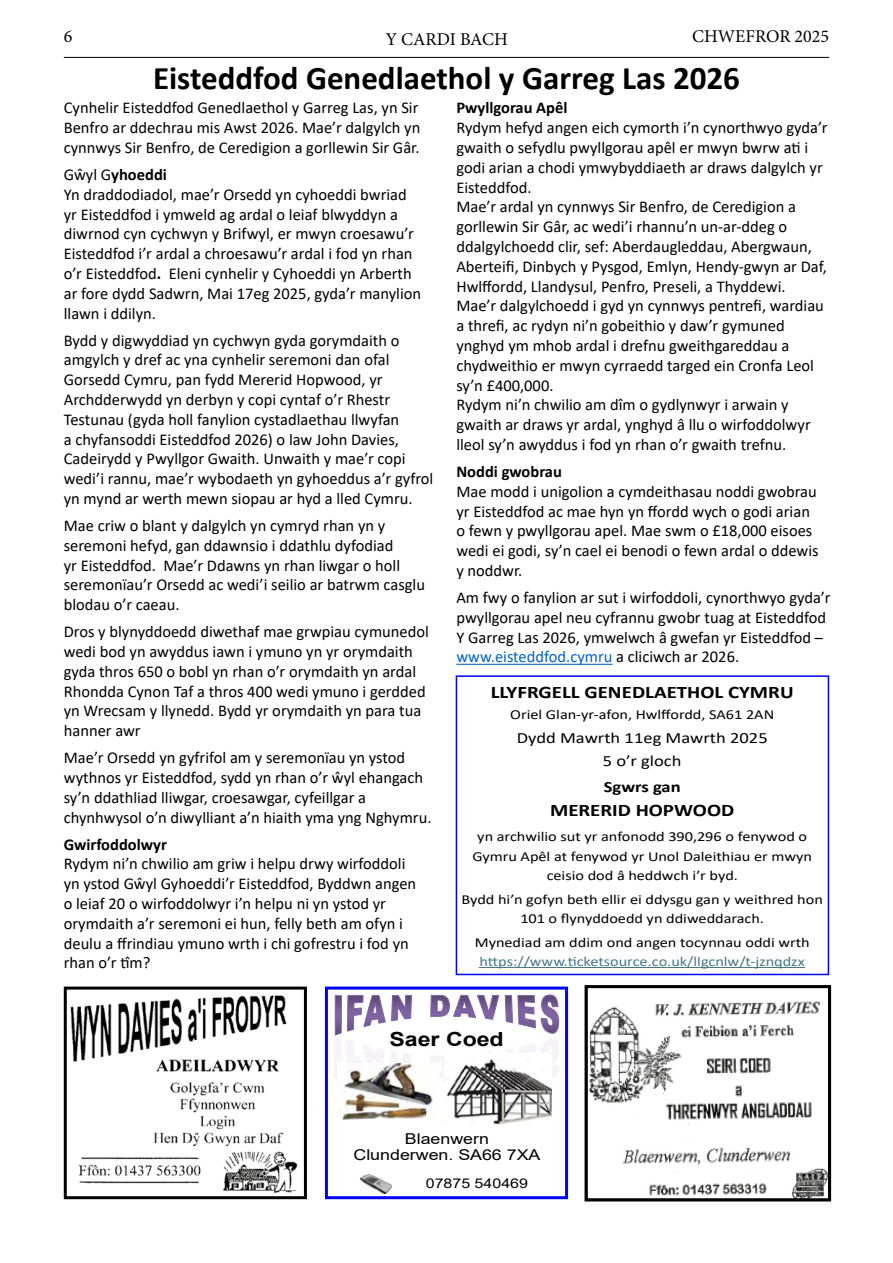
<style>
.page{position:relative;width:893px;height:1263px;background:#fff}
.page>*{position:absolute;margin:0;border:0;box-sizing:border-box;transform-origin:0 0}
.t1{font:700 33px "Calibri";color:#000}
.t2{font:700 19.5px "Arial";color:#000;scale:1.19 1}
.t3{font:18px "Minion Pro";color:#000}
.t4{font:700 17.7px "Calibri";color:#000;scale:1.18 1}
.t5{font:16.5px/19.8px "Calibri";color:#000}
.t6{font:700 16.5px "Calibri";color:#000}
.t7{font:15.6px/22px "Calibri";color:#000;text-align:center;scale:1.18 1}
.t8{font:700 15.6px "Calibri";color:#000;scale:1.18 1}
.t9{font:15px/16.4px "Arial";color:#000;text-align:center;scale:1.19 1}
.t10{font:13.8px/19.4px "Calibri";color:#000;text-align:center;scale:1.18 1}
.t11{font:13.8px "Calibri";letter-spacing:-.005em;color:#467886;scale:1.18 1}
.t12{font:13.5px "Arial";color:#000;scale:1.19 1}
.s1{color:#0563c1}
.s2{font-weight:700}
</style>
<div class="page">
<hr style="left:64px;top:57px;width:765px;height:1px;background:#000">
<img style="left:70px;top:995px;width:228px;height:198px">
<div style="left:64px;top:986px;width:243px;height:213px;border:3px solid #000"></div>
<svg style="left:335px;top:995px;width:77px;height:41px"></svg>
<svg style="left:430px;top:994px;width:129px;height:40px"></svg>
<img style="left:338px;top:1063px;width:95px;height:56px">
<img style="left:444px;top:1057px;width:108px;height:67px">
<img style="left:360px;top:1174px;width:32px;height:20px">
<div style="left:325px;top:986px;width:243px;height:213px;border:3px solid #00f"></div>
<img style="left:589px;top:1001px;width:238px;height:196px">
<div style="left:585px;top:985px;width:246px;height:216px;border:3px solid #000"></div>
<hr style="left:456px;top:664px;width:156px;height:1px;background:#0563c1">
<hr style="left:479px;top:967px;width:326px;height:1px;background:#467886">
<div style="left:456px;top:675px;width:373px;height:300px;border:2px solid #00f"></div>
<p class="t3" style="left:64px;top:24px;width:10px">6</p>
<p class="t3" style="left:386px;top:27px;width:124px">Y CARDI BACH</p>
<p class="t3" style="left:692px;top:24px;width:139px">CHWEFROR 2025</p>
<h1 class="t1" style="left:153px;top:54px;width:588px">Eisteddfod Genedlaethol y Garreg Las 2026</h1>
<p class="t6" style="left:456px;top:96px;width:113px">Pwyllgorau Apêl</p>
<p class="t5" style="left:456px;top:117px;width:373px">Rydym hefyd angen eich cymorth i’n cynorthwyo gyda’r gwaith o sefydlu pwyllgorau apêl er mwyn bwrw ati i godi arian a chodi ymwybyddiaeth ar draws dalgylch yr Eisteddfod.<br>Mae’r ardal yn cynnwys Sir Benfro, de Ceredigion a gorllewin Sir Gâr, ac wedi’i rhannu’n un-ar-ddeg o ddalgylchoedd clir, sef: Aberdaugleddau, Abergwaun, Aberteifi, Dinbych y Pysgod, Emlyn, Hendy-gwyn ar Daf, Hwlffordd, Llandysul, Penfro, Preseli, a Thyddewi.<br>Mae’r dalgylchoedd i gyd yn cynnwys pentrefi, wardiau a threfi, ac rydyn ni’n gobeithio y daw’r gymuned ynghyd ym mhob ardal i drefnu gweithgareddau a chydweithio er mwyn cyrraedd targed ein Cronfa Leol sy’n £400,000.<br>Rydym ni’n chwilio am dîm o gydlynwyr i arwain y gwaith ar draws yr ardal, ynghyd â llu o wirfoddolwyr lleol sy’n awyddus i fod yn rhan o’r gwaith trefnu.</p>
<p class="t6" style="left:456px;top:460px;width:107px">Noddi gwobrau</p>
<p class="t5" style="left:456px;top:481px;width:364px">Mae modd i unigolion a cymdeithasau noddi gwobrau yr Eisteddfod ac mae hyn yn ffordd wych o godi arian o fewn y pwyllgorau apel. Mae swm o £18,000 eisoes wedi ei godi, sy’n cael ei benodi o fewn ardal o ddewis y noddwr.</p>
<p class="t5" style="left:456px;top:587px;width:376px">Am fwy o fanylion ar sut i wirfoddoli, cynorthwyo gyda’r pwyllgorau apel neu cyfrannu gwobr tuag at Eisteddfod Y Garreg Las 2026, ymwelwch â gwefan yr Eisteddfod – <span class="s1">www.eisteddfod.cymru</span> a cliciwch ar 2026.</p>
<p class="t4" style="left:491px;top:680px;width:258px">LLYFRGELL GENEDLAETHOL CYMRU</p>
<p class="t10" style="left:510px;top:705px;width:225px">Oriel Glan-yr-afon, Hwlffordd, SA61 2AN</p>
<p class="t7" style="left:517px;top:727px;width:214px">Dydd Mawrth 11eg Mawrth 2025<br>5 o’r gloch</p>
<p class="t8" style="left:604px;top:776px;width:67px">Sgwrs gan</p>
<p class="t4" style="left:550px;top:797px;width:157px">MERERID HOPWOOD</p>
<p class="t10" style="left:472px;top:827px;width:289px">yn archwilio sut yr anfonodd 390,296 o fenywod o<br>Gymru Apêl at fenywod yr Unol Daleithiau er mwyn ceisio dod â heddwch i’r byd.</p>
<p class="t10" style="left:461px;top:889px;width:308px">Bydd hi’n gofyn beth ellir ei ddysgu gan y weithred hon<br>101 o flynyddoedd yn ddiweddarach.</p>
<p class="t10" style="left:475px;top:932px;width:285px">Mynediad am ddim ond angen tocynnau oddi wrth</p>
<p class="t11" style="left:479px;top:952px;width:277px">https://www.ticketsource.co.uk/llgcnlw/t-jznqdzx</p>
<p class="t5" style="left:64px;top:98px;width:358px;text-align:justify">Cynhelir Eisteddfod Genedlaethol y Garreg Las, yn Sir Benfro ar ddechrau mis Awst 2026. Mae’r dalgylch yn cynnwys Sir Benfro, de Ceredigion a gorllewin Sir Gâr.</p>
<p class="t5" style="left:64px;top:164px;width:359px">Gŵyl G<span class="s2">yhoeddi<br></span>Yn draddodiadol, mae’r Orsedd yn cyhoeddi bwriad yr Eisteddfod i ymweld ag ardal o leiaf blwyddyn a diwrnod cyn cychwyn y Brifwyl, er mwyn croesawu’r Eisteddfod i’r ardal a chroesawu’r ardal i fod yn rhan o’r Eisteddfod<span class="s2">.</span> Eleni cynhelir y Cyhoeddi yn Arberth ar fore dydd Sadwrn, Mai 17eg 2025, gyda’r manylion llawn i ddilyn.</p>
<p class="t5" style="left:64px;top:330px;width:371px">Bydd y digwyddiad yn cychwyn gyda gorymdaith o amgylch y dref ac yna cynhelir seremoni dan ofal Gorsedd Cymru, pan fydd Mererid Hopwood, yr Archdderwydd yn derbyn y copi cyntaf o’r Rhestr Testunau (gyda holl fanylion cystadlaethau llwyfan<br>a chyfansoddi Eisteddfod 2026) o law John Davies, Cadeirydd y Pwyllgor Gwaith. Unwaith y mae’r copi wedi’i rannu, mae’r wybodaeth yn gyhoeddus a’r gyfrol yn mynd ar werth mewn siopau ar hyd a lled Cymru.</p>
<p class="t5" style="left:64px;top:515px;width:363px">Mae criw o blant y dalgylch yn cymryd rhan yn y seremoni hefyd, gan ddawnsio i ddathlu dyfodiad<br>yr Eisteddfod. Mae’r Ddawns yn rhan liwgar o holl seremonïau’r Orsedd ac wedi’i seilio ar batrwm casglu blodau o’r caeau.</p>
<p class="t5" style="left:64px;top:621px;width:367px">Dros y blynyddoedd diwethaf mae grwpiau cymunedol wedi bod yn awyddus iawn i ymuno yn yr orymdaith gyda thros 650 o bobl yn rhan o’r orymdaith yn ardal Rhondda Cynon Taf a thros 400 wedi ymuno i gerdded yn Wrecsam y llynedd. Bydd yr orymdaith yn para tua hanner awr</p>
<p class="t5" style="left:64px;top:747px;width:369px">Mae’r Orsedd yn gyfrifol am y seremonïau yn ystod wythnos yr Eisteddfod, sydd yn rhan o’r ŵyl ehangach sy’n ddathliad lliwgar, croesawgar, cyfeillgar a chynhwysol o’n diwylliant a’n hiaith yma yng Nghymru.</p>
<p class="t6" style="left:64px;top:832px;width:105px">Gwirfoddolwyr</p>
<p class="t5" style="left:64px;top:854px;width:354px">Rydym ni’n chwilio am griw i helpu drwy wirfoddoli yn ystod Gŵyl Gyhoeddi’r Eisteddfod, Byddwn angen o leiaf 20 o wirfoddolwyr i’n helpu ni yn ystod yr orymdaith a’r seremoni ei hun, felly beth am ofyn i deulu a ffrindiau ymuno wrth i chi gofrestru i fod yn rhan o’r tîm?</p>
<p class="t2" style="left:389px;top:1026px;width:98px">Saer Coed</p>
<p class="t9" style="left:353px;top:1130px;width:159px">Blaenwern<br>Clunderwen. SA66 7XA</p>
<p class="t12" style="left:426px;top:1174px;width:87px">07875 540469</p>
</div>
